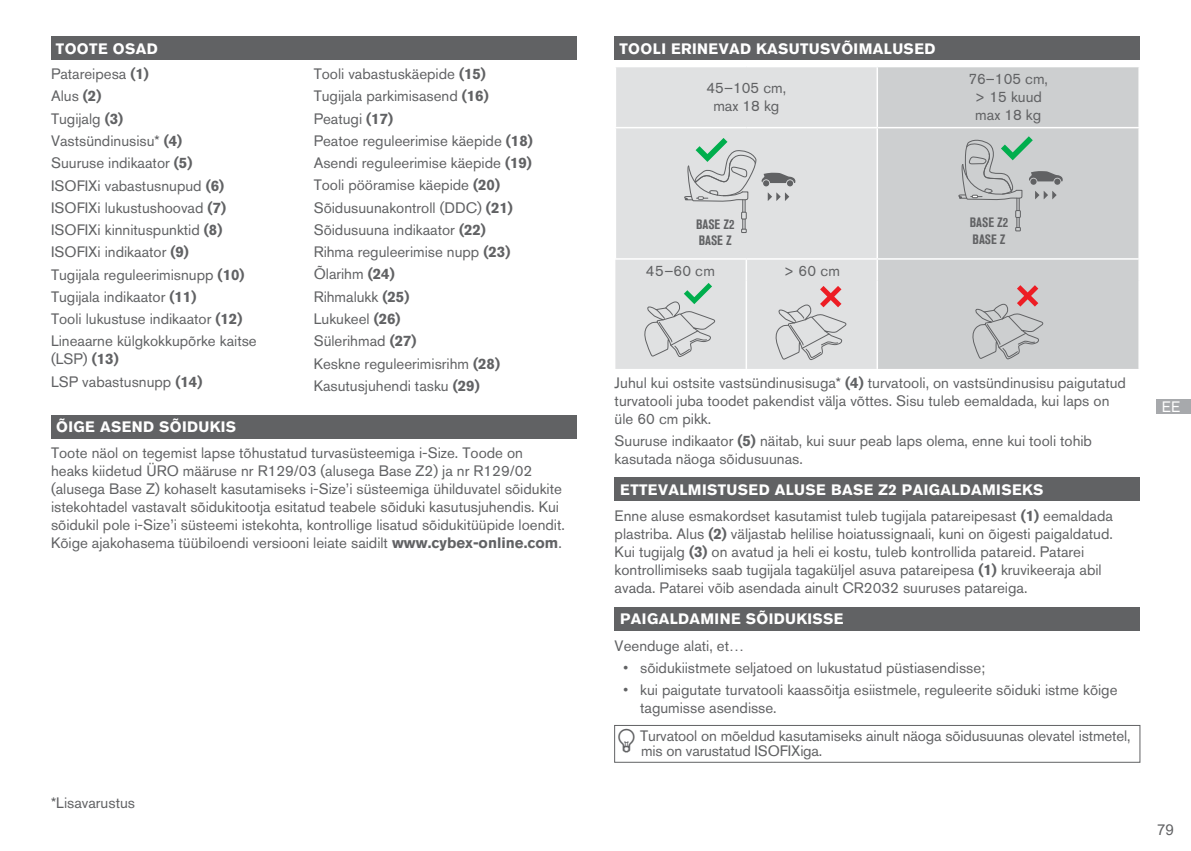
<style>
.page{position:relative;width:1191px;height:851px;background:#fff}
.page>*{position:absolute;margin:0;border:0;box-sizing:border-box;transform-origin:0 0}
.t1{font:15px/22.2px "Akzidenz Grotesk Pro";color:#616264}
.t2{font:700 15px "Akzidenz Grotesk Pro";letter-spacing:.025em;color:#fff}
.t3{font:15px "Arial";color:#616264}
.t4{font:15px "Akzidenz Grotesk Pro";color:#fff}
.t5{font:700 condensed 13.5px/16.2px "Akzidenz Grotesk BQ";color:#616264}
.s1{font-weight:700;color:#fff}
.s2{font-weight:700}
.s3{font-family:"Arial"}
</style>
<div class="page">
<div style="left:1157px;top:399px;width:34px;height:15px;background:#a7a9ac"></div>
<div style="left:51px;top:37px;width:525px;height:23px;background:#616264"></div>
<div style="left:51px;top:414px;width:525px;height:24px;background:#616264"></div>
<div style="left:614px;top:37px;width:526px;height:23px;background:#616264"></div>
<div style="left:614px;top:477px;width:526px;height:24px;background:#616264"></div>
<div style="left:614px;top:606px;width:526px;height:24px;background:#616264"></div>
<div style="left:614px;top:725px;width:526px;height:37px;border:1px solid #616264"></div>
<div style="left:615px;top:67px;width:261px;height:302px;background:#e0e1e2"></div>
<div style="left:878px;top:67px;width:260px;height:302px;background:#cdcfd0"></div>
<hr style="left:614px;top:67px;width:2px;height:60px;background:#fff">
<hr style="left:614px;top:127px;width:132px;height:1px;background:#fff">
<hr style="left:614px;top:128px;width:2px;height:130px;background:#fff">
<hr style="left:746px;top:127px;width:131px;height:1px;background:#fff">
<hr style="left:877px;top:127px;width:263px;height:1px;background:#fff">
<hr style="left:877px;top:258px;width:263px;height:2px;background:#fff">
<hr style="left:614px;top:258px;width:132px;height:2px;background:#fff">
<hr style="left:746px;top:258px;width:131px;height:2px;background:#fff">
<hr style="left:745px;top:260px;width:2px;height:21px;background:#fff">
<hr style="left:745px;top:281px;width:2px;height:88px;background:#fff">
<svg style="left:683px;top:138px;width:112px;height:95px;background:#d0d4d3"></svg>
<svg style="left:1015px;top:218px;width:5px;height:13px"></svg>
<div style="left:1015px;top:210px;width:5px;height:8px;border:1px solid #616264"></div>
<svg style="left:958px;top:136px;width:104px;height:74px;background:#bac1bf"></svg>
<svg style="left:968px;top:285px;width:76px;height:75px;background:#c5bfc0"></svg>
<svg style="left:640px;top:283px;width:76px;height:74px;background:#ced4d3"></svg>
<svg style="left:771px;top:286px;width:76px;height:75px;background:#d6ced0"></svg>
<p class="t1" style="left:51px;top:36px;width:108px;line-height:25.5px;text-align:center"><span class="s1">TOOTE OSAD<br></span>Patareipesa <span class="s2">(1)</span></p>
<p class="t1" style="left:51px;top:85px;width:207px">Alus <span class="s2">(2)<br></span>Tugijalg <span class="s2">(3)<br></span>Vastsündinusisu* <span class="s2">(4)<br></span>Suuruse indikaator <span class="s2">(5)<br></span>ISOFIXi vabastusnupud <span class="s2">(6)<br></span>ISOFIXi lukustushoovad <span class="s2">(7)<br></span>ISOFIXi kinnituspunktid <span class="s2">(8)<br></span>ISOFIXi indikaator <span class="s2">(9)<br></span>Tugijala reguleerimisnupp <span class="s2">(10)<br></span>Tugijala indikaator <span class="s2">(11)<br></span>Tooli lukustuse indikaator <span class="s2">(12)<br></span>Lineaarne külgkokkupõrke kaitse</p>
<p class="t1" style="left:51px;top:348px;width:153px">(LSP) <span class="s2">(13)<br></span>LSP vabastusnupp <span class="s2">(14)</span></p>
<p class="t1" style="left:314px;top:63px;width:221px">Tooli vabastuskäepide <span class="s2">(15)<br></span>Tugijala parkimisasend <span class="s2">(16)<br></span>Peatugi <span class="s2">(17)<br></span>Peatoe reguleerimise käepide <span class="s2">(18)<br></span>Asendi reguleerimise käepide <span class="s2">(19)<br></span>Tooli pööramise käepide <span class="s2">(20)<br></span>Sõidusuunakontroll (DDC) <span class="s2">(21)<br></span>Sõidusuuna indikaator <span class="s2">(22)<br></span>Rihma reguleerimise nupp <span class="s2">(23)<br></span>Õlarihm <span class="s2">(24)<br></span>Rihmalukk <span class="s2">(25)<br></span>Lukukeel <span class="s2">(26)<br></span>Sülerihmad <span class="s2">(27)<br></span>Keskne reguleerimisrihm <span class="s2">(28)<br></span>Kasutusjuhendi tasku <span class="s2">(29)</span></p>
<p class="t2" style="left:56px;top:417px;width:181px">ÕIGE ASEND SÕIDUKIS</p>
<p class="t1" style="left:51px;top:444px;width:515px;line-height:18px">Toote näol on tegemist lapse tõhustatud turvasüsteemiga i-Size. Toode on<br>heaks kiidetud ÜRO määruse nr R129/03 (alusega Base Z2) ja nr R129/02 (alusega Base Z) kohaselt kasutamiseks i-Size’i süsteemiga ühilduvatel sõidukite istekohtadel vastavalt sõidukitootja esitatud teabele sõiduki kasutusjuhendis. Kui sõidukil pole i-Size’i süsteemi istekohta, kontrollige lisatud sõidukitüüpide loendit.<br>Kõige ajakohasema tüübiloendi versiooni leiate saidilt <span class="s2">www.cybex-online.com</span>.</p>
<p class="t1" style="left:51px;top:791px;width:85px">*Lisavarustus</p>
<p class="t2" style="left:619px;top:39px;width:317px">TOOLI ERINEVAD KASUTUSVÕIMALUSED</p>
<p class="t1" style="left:706px;top:78px;width:81px;line-height:18px;text-align:center">45–105 cm, max 18 kg</p>
<p class="t1" style="left:968px;top:69px;width:81px;line-height:18px;text-align:center">76–105 cm, &gt; 15 kuud max 18 kg</p>
<p class="t5" style="left:696px;top:216px;width:40px">BASE Z2<br>BASE Z</p>
<p class="t5" style="left:969px;top:214px;width:40px">BASE Z2<br>BASE Z</p>
<p class="t1" style="left:646px;top:259px;width:71px">45–60 cm</p>
<p class="t1" style="left:783px;top:259px;width:58px">&gt; 60 cm</p>
<p class="t1" style="left:614px;top:373px;width:513px;line-height:18px">Juhul kui ostsite vastsündinusisuga* <span class="s2">(4)</span> turvatooli, on vastsündinusisu paigutatud turvatooli juba toodet pakendist välja võttes. Sisu tuleb eemaldada, kui laps on üle 60 cm pikk.</p>
<p class="t1" style="left:614px;top:431px;width:479px;line-height:18px">Suuruse indikaator <span class="s2">(5)</span> näitab, kui suur peab laps olema, enne kui tooli tohib kasutada näoga sõidusuunas.</p>
<p class="t1" style="left:614px;top:476px;width:500px;line-height:26.4px;text-indent:6px"><span class="s1">ETTEVALMISTUSED ALUSE BASE Z2 PAIGALDAMISEKS<br></span>Enne aluse esmakordset kasutamist tuleb tugijala patareipesast <span class="s2">(1)</span> eemaldada</p>
<p class="t1" style="left:614px;top:525px;width:500px;line-height:18px">plastriba. Alus <span class="s2">(2)</span> väljastab helilise hoiatussignaali, kuni on õigesti paigaldatud.<br>Kui tugijalg <span class="s2">(3)</span> on avatud ja heli ei kostu, tuleb kontrollida patareid. Patarei kontrollimiseks saab tugijala tagaküljel asuva patareipesa <span class="s2">(1)</span> kruvikeeraja abil avada. Patarei võib asendada ainult CR2032 suuruses patareiga.</p>
<p class="t2" style="left:620px;top:609px;width:225px">PAIGALDAMINE SÕIDUKISSE</p>
<p class="t1" style="left:614px;top:634px;width:131px">Veenduge alati, et…</p>
<p class="t1" style="left:623px;top:656px;width:363px"><span class="s3">•</span> sõidukiistmete seljatoed on lukustatud püstiasendisse;</p>
<p class="t1" style="left:640px;top:680px;width:479px;line-height:18px;text-indent:-17px"><span class="s3">•</span> kui paigutate turvatooli kaassõitja esiistmele, reguleerite sõiduki istme kõige tagumisse asendisse.</p>
<p class="t1" style="left:640px;top:728px;width:492px;line-height:15px">Turvatool on mõeldud kasutamiseks ainult näoga sõidusuunas olevatel istmetel, mis on varustatud ISOFIXiga.</p>
<p class="t4" style="left:1161px;top:397px;width:20px">EE</p>
<p class="t3" style="left:1157px;top:819px;width:18px">79</p>
</div>
